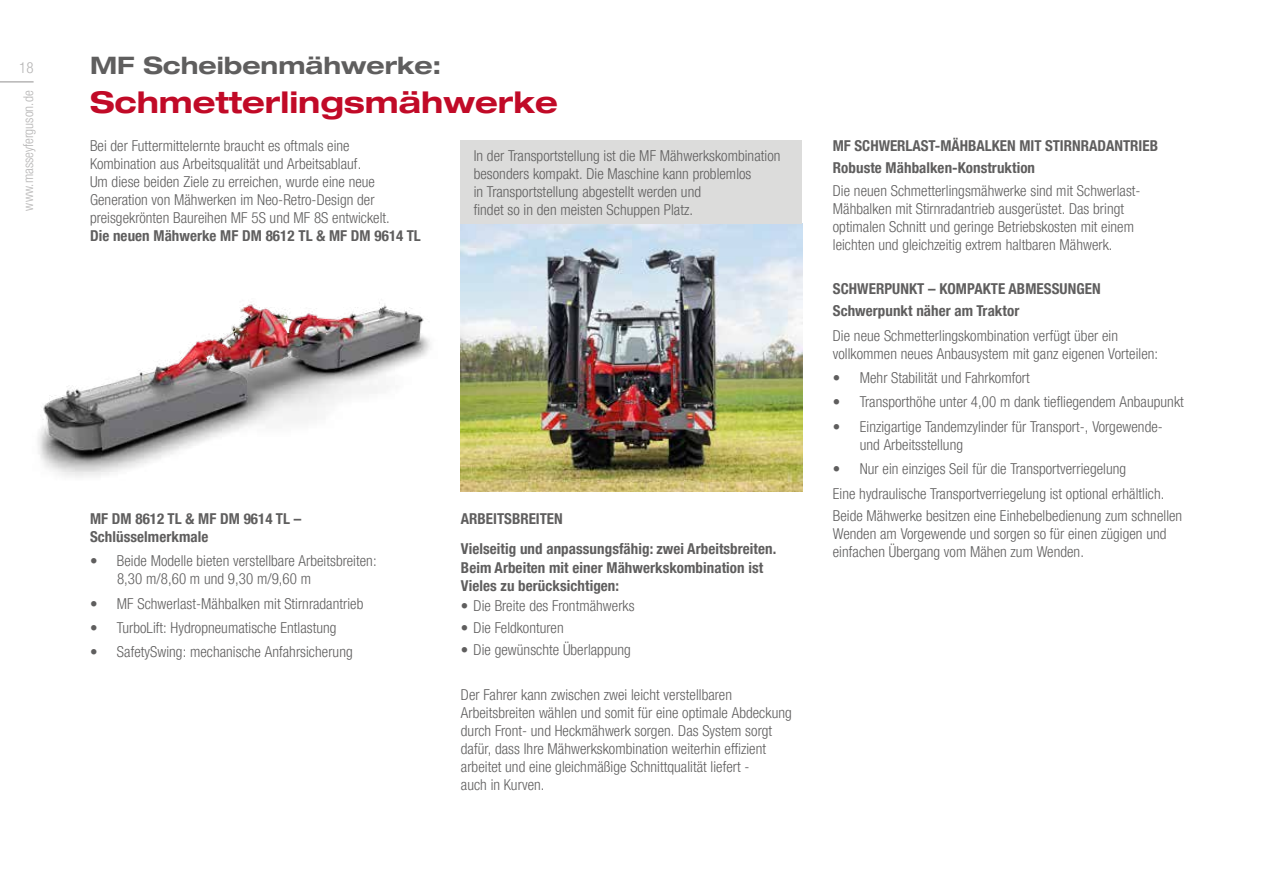
<style>
.page{position:relative;width:1263px;height:893px;background:#fff}
.page>*{position:absolute;margin:0;border:0;box-sizing:border-box;transform-origin:0 0}
.t1{font:700 expanded 30px "Helvetica Neue LTW1 G";color:#c10a27}
.t2{font:700 expanded 24px "Helvetica Neue LTW1 G";color:#5f5e5e}
.t3{font:300 condensed 15px/18px "Helvetica Neue LTW1 G";letter-spacing:.005em;color:#5f5e5e}
.t4{font:700 condensed 15px/18px "Helvetica Neue LTW1 G";letter-spacing:.005em;color:#5f5e5e}
.t5{font:300 condensed 15px "Helvetica Neue LTW1 G";color:#b6b5b5}
.t6{font:300 condensed 13.5px "Helvetica Neue LTW1 G";color:#b6b5b5}
</style>
<div class="page">
<hr style="left:0;top:81px;width:34px;height:2px;background:#b6b5b5">
<img style="left:461px;top:224px;width:341px;height:267px">
<div style="left:461px;top:140px;width:341px;height:84px;background:#dcdcdb"></div>
<img style="left:38px;top:302px;width:392px;height:175px">
<p class="t5" style="left:19px;top:59px;width:16px">18</p>
<h2 class="t2" style="left:90px;top:49px;width:353px">MF Scheibenmähwerke:</h2>
<h1 class="t1" style="left:90px;top:83px;width:469px">Schmetterlingsmähwerke</h1>
<p class="t3" style="left:90px;top:137px;width:301px">Bei der Futtermittelernte braucht es oftmals eine Kombination aus Arbeitsqualität und Arbeitsablauf.<br>Um diese beiden Ziele zu erreichen, wurde eine neue Generation von Mähwerken im Neo-Retro-Design der preisgekrönten Baureihen MF 5S und MF 8S entwickelt.</p>
<p class="t4" style="left:90px;top:227px;width:332px">Die neuen Mähwerke MF DM 8612 TL &amp; MF DM 9614 TL</p>
<p class="t6" style="left:20px;top:211px;width:121px;rotate:-90deg">www.masseyferguson.de</p>
<p class="t3" style="left:474px;top:147px;width:308px">In der Transportstellung ist die MF Mähwerkskombination besonders kompakt. Die Maschine kann problemlos<br>in Transportstellung abgestellt werden und<br>findet so in den meisten Schuppen Platz.</p>
<p class="t4" style="left:90px;top:509px;width:213px">MF DM 8612 TL &amp; MF DM 9614 TL –<br>Schlüsselmerkmale</p>
<p class="t3" style="left:117px;top:552px;width:261px;text-indent:-27px">• Beide Modelle bieten verstellbare Arbeitsbreiten:<br>8,30 m/8,60 m und 9,30 m/9,60 m</p>
<p class="t3" style="left:90px;top:594px;width:275px">• MF Schwerlast-Mähbalken mit Stirnradantrieb</p>
<p class="t3" style="left:90px;top:619px;width:248px">• TurboLift: Hydropneumatische Entlastung</p>
<p class="t3" style="left:90px;top:643px;width:264px">• SafetySwing: mechanische Anfahrsicherung</p>
<p class="t4" style="left:461px;top:503px;width:317px;line-height:30.8px">ARBEITSBREITEN<br>Vielseitig und anpassungsfähig: zwei Arbeitsbreiten.</p>
<p class="t4" style="left:461px;top:558px;width:304px">Beim Arbeiten mit einer Mähwerkskombination ist<br>Vieles zu berücksichtigen:</p>
<p class="t3" style="left:461px;top:596px;width:175px">• Die Breite des Frontmähwerks</p>
<p class="t3" style="left:461px;top:619px;width:104px">• Die Feldkonturen</p>
<p class="t3" style="left:461px;top:641px;width:171px">• Die gewünschte Überlappung</p>
<p class="t3" style="left:461px;top:685px;width:332px">Der Fahrer kann zwischen zwei leicht verstellbaren Arbeitsbreiten wählen und somit für eine optimale Abdeckung durch Front- und Heckmähwerk sorgen. Das System sorgt dafür, dass Ihre Mähwerkskombination weiterhin effizient arbeitet und eine gleichmäßige Schnittqualität liefert -<br>auch in Kurven.</p>
<p class="t4" style="left:833px;top:135px;width:327px;line-height:22.2px">MF SCHWERLAST-MÄHBALKEN MIT STIRNRADANTRIEB<br>Robuste Mähbalken-Konstruktion</p>
<p class="t3" style="left:833px;top:181px;width:309px">Die neuen Schmetterlingsmähwerke sind mit Schwerlast-Mähbalken mit Stirnradantrieb ausgerüstet. Das bringt optimalen Schnitt und geringe Betriebskosten mit einem leichten und gleichzeitig extrem haltbaren Mähwerk.</p>
<p class="t4" style="left:833px;top:278px;width:269px;line-height:22.2px">SCHWERPUNKT – KOMPAKTE ABMESSUNGEN<br>Schwerpunkt näher am Traktor</p>
<p class="t3" style="left:833px;top:327px;width:327px">Die neue Schmetterlingskombination verfügt über ein vollkommen neues Anbausystem mit ganz eigenen Vorteilen:</p>
<p class="t3" style="left:833px;top:369px;width:198px">• Mehr Stabilität und Fahrkomfort</p>
<p class="t3" style="left:833px;top:393px;width:352px">• Transporthöhe unter 4,00 m dank tiefliegendem Anbaupunkt</p>
<p class="t3" style="left:860px;top:418px;width:304px;text-indent:-27px">• Einzigartige Tandemzylinder für Transport-, Vorgewende&shy;und Arbeitsstellung</p>
<p class="t3" style="left:833px;top:457px;width:333px;line-height:24.3px">• Nur ein einziges Seil für die Transportverriegelung<br>Eine hydraulische Transportverriegelung ist optional erhältlich.</p>
<p class="t3" style="left:833px;top:507px;width:351px">Beide Mähwerke besitzen eine Einhebelbedienung zum schnellen<br>Wenden am Vorgewende und sorgen so für einen zügigen und einfachen Übergang vom Mähen zum Wenden.</p>
</div>
